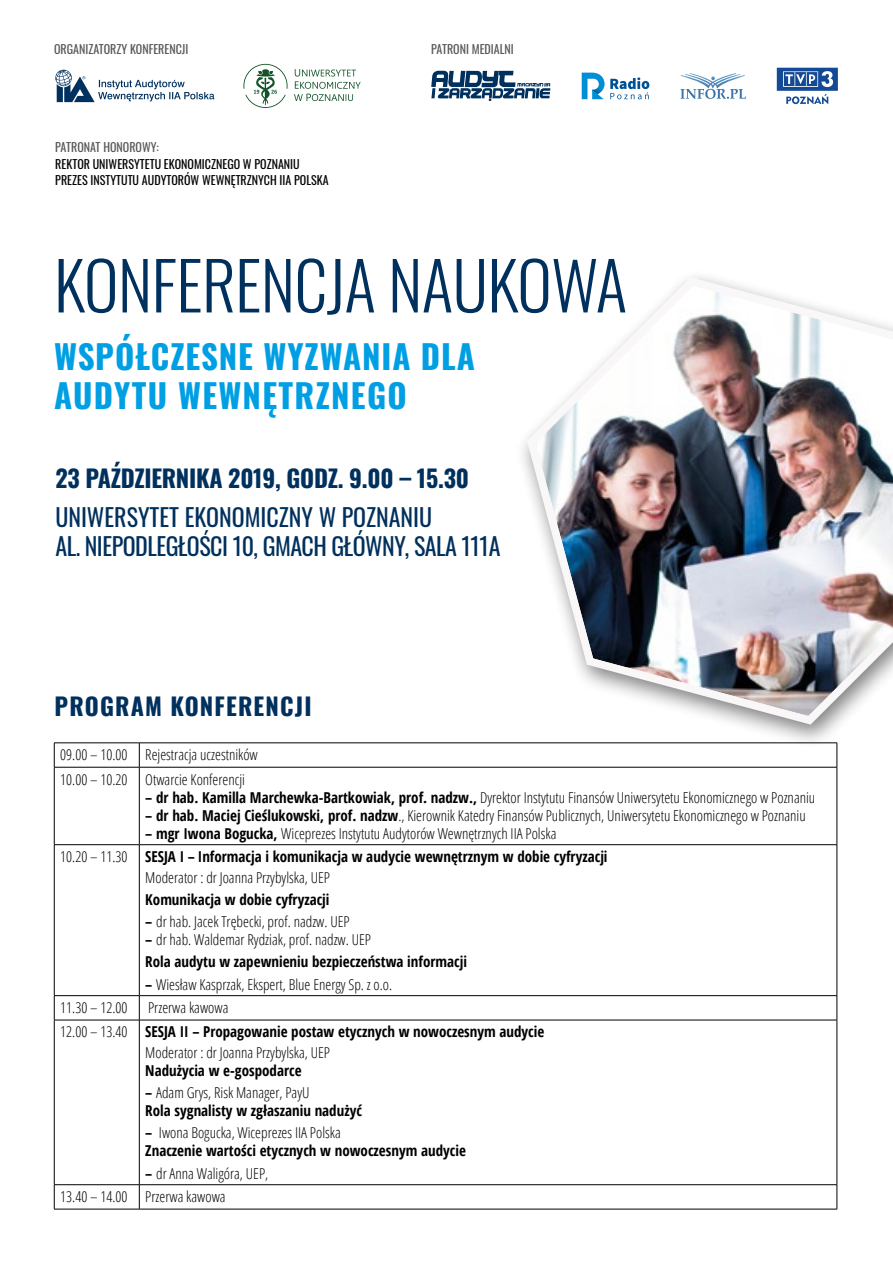
<style>
.page{position:relative;width:893px;height:1263px;background:#fff}
.page>*{position:absolute;margin:0;border:0;box-sizing:border-box;transform-origin:0 0}
.t1{font:300 66px "Oswald";letter-spacing:-.01em;color:#00305d}
.t2{font:700 33px/39.6px "Oswald";letter-spacing:.03em;color:#009fe3}
.t3{font:24px/28.8px "Oswald";letter-spacing:-.02em;color:#00305d}
.t4{font:700 24px "Oswald";letter-spacing:-.01em;color:#00305d}
.t5{font:700 24px "Oswald";letter-spacing:.05em;color:#00305d}
.t6{font:700 15px/18px "Open Sans Condensed";color:#000}
.t7{font:300 15px/24.3px "Open Sans Condensed";color:#000}
.t8{font:12px/16.5px "Oswald";color:#000}
.t9{font:12px "Oswald";color:#575756}
.s1{font-weight:700}
.s2{font-weight:300}
</style>
<div class="page">
<div style="left:514px;top:269px;width:379px;height:481px;background:#000;opacity:.5"></div>
<img style="left:522px;top:271px;width:371px;height:460px">
<svg style="left:55px;top:70px;width:159px;height:32px"></svg>
<svg style="left:431px;top:71px;width:119px;height:30px"></svg>
<svg style="left:243px;top:64px;width:45px;height:44px"></svg>
<svg style="left:294px;top:69px;width:67px;height:32px"></svg>
<svg style="left:582px;top:73px;width:67px;height:26px"></svg>
<img style="left:681px;top:73px;width:64px;height:15px">
<svg style="left:711px;top:76px;width:4px;height:4px"></svg>
<svg style="left:680px;top:89px;width:66px;height:10px"></svg>
<hr style="left:54px;top:742px;width:85px;height:1px;background:#000">
<svg style="left:54px;top:743px;width:1px;height:24px"></svg>
<hr style="left:139px;top:742px;width:698px;height:1px;background:#000">
<svg style="left:139px;top:743px;width:1px;height:24px"></svg>
<svg style="left:837px;top:743px;width:1px;height:24px"></svg>
<hr style="left:54px;top:767px;width:85px;height:1px;background:#000">
<hr style="left:54px;top:767px;width:1px;height:77px;background:#000">
<hr style="left:139px;top:767px;width:698px;height:1px;background:#000">
<hr style="left:139px;top:767px;width:1px;height:77px;background:#000">
<hr style="left:837px;top:767px;width:1px;height:77px;background:#000">
<hr style="left:54px;top:844px;width:85px;height:1px;background:#000">
<hr style="left:54px;top:845px;width:1px;height:150px;background:#000">
<hr style="left:139px;top:844px;width:698px;height:1px;background:#000">
<hr style="left:139px;top:845px;width:1px;height:150px;background:#000">
<hr style="left:837px;top:845px;width:1px;height:150px;background:#000">
<hr style="left:54px;top:995px;width:85px;height:1px;background:#000">
<svg style="left:54px;top:996px;width:1px;height:24px"></svg>
<hr style="left:139px;top:995px;width:698px;height:1px;background:#000">
<svg style="left:139px;top:996px;width:1px;height:24px"></svg>
<svg style="left:837px;top:996px;width:1px;height:24px"></svg>
<hr style="left:54px;top:1020px;width:85px;height:1px;background:#000">
<hr style="left:54px;top:1020px;width:1px;height:164px;background:#000">
<hr style="left:139px;top:1020px;width:698px;height:1px;background:#000">
<hr style="left:139px;top:1020px;width:1px;height:164px;background:#000">
<hr style="left:837px;top:1020px;width:1px;height:164px;background:#000">
<hr style="left:54px;top:1184px;width:85px;height:1px;background:#000">
<svg style="left:54px;top:1185px;width:1px;height:24px"></svg>
<hr style="left:139px;top:1184px;width:698px;height:1px;background:#000">
<svg style="left:139px;top:1185px;width:1px;height:24px"></svg>
<svg style="left:837px;top:1185px;width:1px;height:24px"></svg>
<hr style="left:54px;top:1209px;width:85px;height:1px;background:#000">
<hr style="left:139px;top:1209px;width:698px;height:1px;background:#000">
<svg style="left:777px;top:68px;width:61px;height:36px"></svg>
<p class="t9" style="left:54px;top:38px;width:136px">ORGANIZATORZY KONFERENCJI</p>
<p class="t9" style="left:431px;top:38px;width:84px">PATRONI MEDIALNI</p>
<p class="t9" style="left:55px;top:137px;width:105px">PATRONAT HONOROWY:</p>
<p class="t8" style="left:55px;top:154px;width:275px">REKTOR UNIWERSYTETU EKONOMICZNEGO W POZNANIU<br>PREZES INSTYTUTU AUDYTORÓW WEWNĘTRZNYCH IIA POLSKA</p>
<h1 class="t1" style="left:54px;top:227px;width:575px">KONFERENCJA NAUKOWA</h1>
<h2 class="t2" style="left:54px;top:333px;width:423px">WSPÓŁCZESNE WYZWANIA DLA<br>AUDYTU WEWNĘTRZNEGO</h2>
<h3 class="t4" style="left:55px;top:457px;width:415px">23 PAŹDZIERNIKA 2019, GODZ. 9.00 – 15.30</h3>
<h3 class="t3" style="left:55px;top:501px;width:447px">UNIWERSYTET EKONOMICZNY W POZNANIU<br>AL. NIEPODLEGŁOŚCI 10, GMACH GŁÓWNY, SALA 111A</h3>
<h3 class="t5" style="left:55px;top:685px;width:259px">PROGRAM KONFERENCJI</h3>
<p class="t7" style="left:60px;top:742px;width:199px">09.00 – 10.00 Rejestracja uczestników<br>10.00 – 10.20 Otwarcie Konferencji</p>
<p class="t7" style="left:145px;top:785px;width:671px"><span class="s1">– dr hab. Kamilla Marchewka-Bartkowiak, prof. nadzw.,</span> Dyrektor Instytutu Finansów Uniwersytetu Ekonomicznego w Poznaniu</p>
<p class="t7" style="left:145px;top:803px;width:662px"><span class="s1">– dr hab. Maciej Cieślukowski, prof. nadzw</span>., Kierownik Katedry Finansów Publicznych, Uniwersytetu Ekonomicznego w Poznaniu</p>
<p class="t6" style="left:60px;top:821px;width:549px;line-height:23.4px;text-indent:85px">– mgr Iwona Bogucka, <span class="s2">Wiceprezes Instytutu Audytorów Wewnętrznych IIA Polska<br>10.20 – 11.30</span> SESJA I – Informacja i komunikacja w audycie wewnętrznym w dobie cyfryzacji</p>
<p class="t7" style="left:145px;top:864px;width:186px">Moderator : dr Joanna Przybylska, UEP</p>
<p class="t6" style="left:145px;top:890px;width:186px">Komunikacja w dobie cyfryzacji</p>
<p class="t7" style="left:145px;top:909px;width:206px"><span class="s1">–</span> dr hab. Jacek Trębecki, prof. nadzw. UEP</p>
<p class="t6" style="left:145px;top:928px;width:323px;line-height:22.2px">– <span class="s2">dr hab. Waldemar Rydziak, prof. nadzw. UEP<br></span>Rola audytu w zapewnieniu bezpieczeństwa informacji</p>
<p class="t7" style="left:145px;top:971px;width:248px"><span class="s1">–</span> Wiesław Kasprzak, Ekspert, Blue Energy Sp. z o.o.</p>
<p class="t7" style="left:60px;top:995px;width:69px">11.30 – 12.00</p>
<p class="t6" style="left:60px;top:995px;width:486px;line-height:24.3px;text-indent:88px"><span class="s2">Przerwa kawowa<br>12.00 – 13.40</span> SESJA II – Propagowanie postaw etycznych w nowoczesnym audycie</p>
<p class="t7" style="left:145px;top:1040px;width:186px">Moderator : dr Joanna Przybylska, UEP</p>
<p class="t6" style="left:145px;top:1061px;width:158px">Nadużycia w e-gospodarce</p>
<p class="t6" style="left:145px;top:1083px;width:218px">– <span class="s2">Adam Grys, Risk Manager, PayU<br></span>Rola sygnalisty w zgłaszaniu nadużyć</p>
<p class="t6" style="left:145px;top:1123px;width:322px">– <span class="s2">Iwona Bogucka, Wiceprezes IIA Polska<br></span>Znaczenie wartości etycznych w nowoczesnym audycie</p>
<p class="t7" style="left:60px;top:1161px;width:210px;line-height:23.4px;text-indent:85px"><span class="s1">–</span> dr Anna Waligóra, UEP,<br>13.40 – 14.00 Przerwa kawowa</p>
</div>
